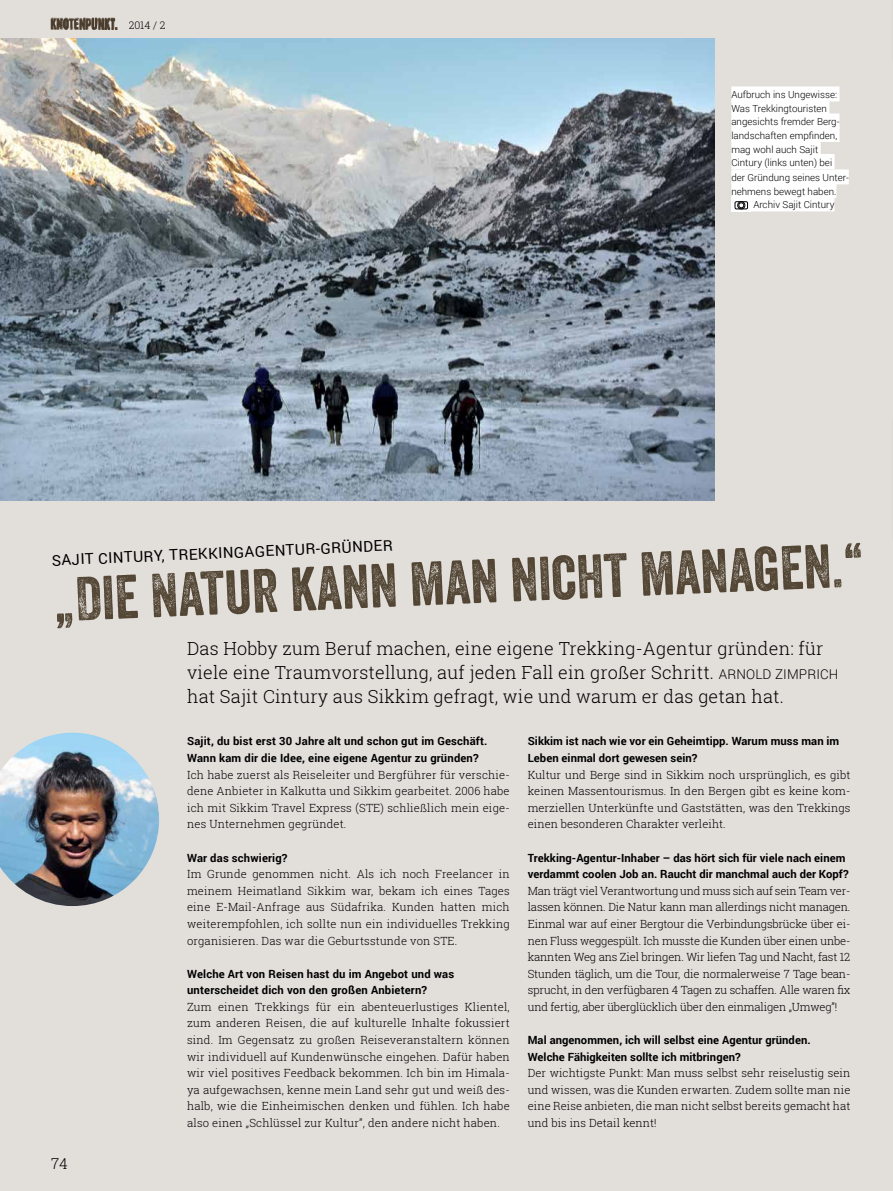
<style>
.page{position:relative;width:893px;height:1191px;background:#e2dfdb}
.page>*{position:absolute;margin:0;border:0;box-sizing:border-box;transform-origin:0 0}
.t1{font:60px "Veneer Two";color:#534635}
.t2{font:300 18px/24px "Roboto Slab";letter-spacing:.01em;color:#000}
.t3{font:15px "Roboto";color:#000}
.t4{font:300 15px "Roboto Slab";color:#000}
.t5{font:300 11.25px/16.6px "Roboto Slab";letter-spacing:.005em;color:#000;text-align:justify}
.t6{font:700 11.25px/16.6px "Roboto";letter-spacing:.005em;color:#000}
.t7{font:300 10.5px "Roboto Slab";color:#000}
.t8{font:300 9.75px/13.5px "Roboto";color:#000}
.s1{font-family:"Roboto";font-size:13.5px}
</style>
<div class="page">
<img style="left:51px;top:17px;width:67px;height:13px">
<img style="left:0;top:38px;width:714px;height:462px">
<img style="left:0;top:732px;width:159px;height:174px">
<div style="left:731px;top:86px;width:108px;height:15px;background:#fff"></div>
<div style="left:731px;top:100px;width:98px;height:15px;background:#fff"></div>
<div style="left:731px;top:113px;width:108px;height:15px;background:#fff"></div>
<div style="left:731px;top:127px;width:108px;height:15px;background:#fff"></div>
<div style="left:731px;top:140px;width:90px;height:15px;background:#fff"></div>
<div style="left:731px;top:154px;width:104px;height:15px;background:#fff"></div>
<div style="left:731px;top:169px;width:118px;height:15px;background:#fff"></div>
<div style="left:731px;top:183px;width:105px;height:15px;background:#fff"></div>
<div style="left:751px;top:196px;width:83px;height:15px;background:#fff"></div>
<svg style="left:731px;top:198px;width:20px;height:13px"></svg>
<div style="left:735px;top:201px;width:13px;height:8px;border:1px solid #000"></div>
<div style="left:737px;top:201px;width:8px;height:8px;border:1px solid #000;border-radius:50%"></div>
<svg style="left:739px;top:203px;width:5px;height:5px"></svg>
<p class="t7" style="left:129px;top:18px;width:38px">2014 / 2</p>
<p class="t8" style="left:731px;top:88px;width:109px">Aufbruch ins Ungewisse:<br>Was Trekkingtouristen angesichts fremder Berg&shy;landschaften empfinden, mag wohl auch Sajit<br>Cintury (links unten) bei</p>
<p class="t8" style="left:731px;top:171px;width:119px">der Gründung seines Unter&shy;nehmens bewegt haben.</p>
<p class="t8" style="left:753px;top:198px;width:83px">Archiv Sajit Cintury</p>
<h3 class="t3" style="left:51px;top:550px;width:147px;rotate:-3deg">Sajit Cintury, Trekk</h3>
<h3 class="t3" style="left:218px;top:543px;width:176px;rotate:-3deg">ingagentur-Gründer</h3>
<h1 class="t1" style="left:52px;top:567px;width:813px;rotate:-3deg">„Die Natur kann man nicht managen.“</h1>
<h2 class="t2" style="left:187px;top:636px;width:643px">Das Hobby zum Beruf machen, eine eigene Trekking-Agentur gründen: für viele eine Traumvorstellung, auf jeden Fall ein großer Schritt. <span class="s1">Arnold Zimp rich </span>hat Sajit Cintury aus Sikkim gefragt, wie und warum er das getan hat.</h2>
<h3 class="t4" style="left:51px;top:1153px;width:18px">74</h3>
<p class="t6" style="left:187px;top:732px;width:302px">Sajit, du bist erst 30 Jahre alt und schon gut im Geschäft.<br>Wann kam dir die Idee, eine eigene Agentur zu gründen?</p>
<p class="t5" style="left:187px;top:766px;width:324px">Ich habe zuerst als Reiseleiter und Bergführer für verschie&shy;dene Anbieter in Kalkutta und Sikkim gearbeitet. 2006 habe ich mit Sikkim Travel Express (STE) schließlich mein eige&shy;nes Unternehmen gegründet.</p>
<p class="t6" style="left:187px;top:848px;width:102px">War das schwierig?</p>
<p class="t5" style="left:187px;top:865px;width:324px">Im Grunde genommen nicht. Als ich noch Freelancer in meinem Heimatland Sikkim war, bekam ich eines Tages eine E-Mail-Anfrage aus Südafrika. Kunden hatten mich weiterempfohlen, ich sollte nun ein individuelles Trekking organisieren. Das war die Geburtsstunde von STE.</p>
<p class="t6" style="left:187px;top:965px;width:269px">Welche Art von Reisen hast du im Angebot und was unterscheidet dich von den großen Anbietern?</p>
<p class="t5" style="left:187px;top:998px;width:324px">Zum einen Trekkings für ein abenteuerlustiges Klientel, zum anderen Reisen, die auf kulturelle Inhalte fokussiert sind. Im Gegensatz zu großen Reiseveranstaltern können wir individuell auf Kundenwünsche eingehen. Dafür haben wir viel positives Feedback bekommen. Ich bin im Himala&shy;ya aufgewachsen, kenne mein Land sehr gut und weiß des&shy;halb, wie die Einheimischen denken und fühlen. Ich habe also einen „Schlüssel zur Kultur”, den andere nicht haben.</p>
<p class="t6" style="left:528px;top:732px;width:313px">Sikkim ist nach wie vor ein Geheimtipp. Warum muss man im<br>Leben einmal dort gewesen sein?</p>
<p class="t5" style="left:528px;top:766px;width:324px">Kultur und Berge sind in Sikkim noch ursprünglich, es gibt keinen Massentourismus. In den Bergen gibt es keine kom&shy;merziellen Unterkünfte und Gaststätten, was den Trekkings einen besonderen Charakter verleiht.</p>
<p class="t6" style="left:528px;top:848px;width:322px">Trekking-Agentur-Inhaber – das hört sich für viele nach einem verdammt coolen Job an. Raucht dir manchmal auch der Kopf?</p>
<p class="t5" style="left:528px;top:882px;width:324px">Man trägt viel Verantwortung und muss sich auf sein Team ver&shy;lassen können. Die Natur kann man allerdings nicht managen.<br>Einmal war auf einer Bergtour die Verbindungsbrücke über ei&shy;nen Fluss weggespült. Ich musste die Kunden über einen unbe&shy;kannten Weg ans Ziel bringen. Wir liefen Tag und Nacht, fast 12<br>Stunden täglich, um die Tour, die normalerweise 7 Tage bean&shy;sprucht, in den verfügbaren 4 Tagen zu schaffen. Alle waren fix und fertig, aber überglücklich über den einmaligen „Umweg”!</p>
<p class="t6" style="left:528px;top:1031px;width:284px">Mal angenommen, ich will selbst eine Agentur gründen.<br>Welche Fähigkeiten sollte ich mitbringen?</p>
<p class="t5" style="left:528px;top:1064px;width:324px">Der wichtigste Punkt: Man muss selbst sehr reiselustig sein und wissen, was die Kunden erwarten. Zudem sollte man nie eine Reise anbieten, die man nicht selbst bereits gemacht hat und bis ins Detail kennt!</p>
</div>
